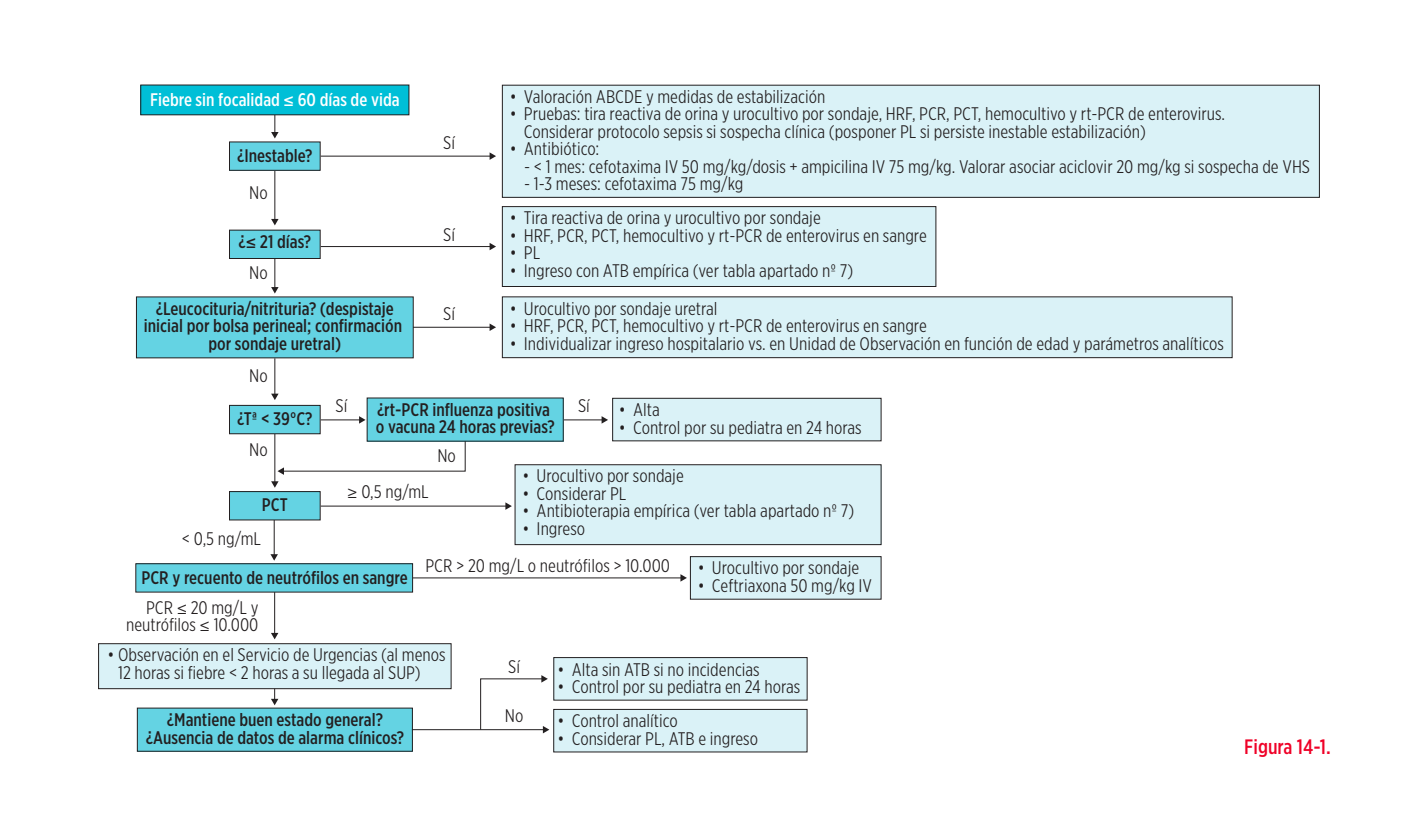
<style>
.page{position:relative;width:1418px;height:837px;background:#fff}
.page>*{position:absolute;margin:0;border:0;box-sizing:border-box;transform-origin:0 0}
.t1{font:500 20px "Gotham X Narr S Sm";color:#ef0027}
.t2{font:300 17.5px/17.5px "Gotham X Narr S Sm";color:#231f20}
.t3{font:500 17.5px/17.5px "Gotham X Narr S Sm";color:#231f20}
.t4{font:500 17.5px "Gotham X Narr S Sm";color:#fff}
.s1{font-family:"Myriad Pro";font-weight:700}
.s2{font-weight:300}
.s3{font-family:"Myriad Pro";font-weight:400}
</style>
<div class="page">
<div style="left:502px;top:85px;width:817px;height:112px;background:#daf2f7"></div>
<div style="left:502px;top:85px;width:817px;height:113px;border:1px solid #231f20"></div>
<div style="left:502px;top:206px;width:433px;height:80px;background:#daf2f7"></div>
<div style="left:502px;top:206px;width:434px;height:81px;border:1px solid #231f20"></div>
<div style="left:515px;top:464px;width:366px;height:80px;background:#daf2f7"></div>
<div style="left:514px;top:464px;width:367px;height:80px;border:1px solid #231f20"></div>
<div style="left:502px;top:297px;width:730px;height:60px;background:#daf2f7"></div>
<div style="left:502px;top:296px;width:730px;height:62px;border:1px solid #231f20"></div>
<div style="left:99px;top:643px;width:352px;height:45px;background:#daf2f7"></div>
<div style="left:98px;top:643px;width:353px;height:45px;border:1px solid #231f20"></div>
<div style="left:554px;top:657px;width:253px;height:42px;background:#daf2f7"></div>
<div style="left:553px;top:657px;width:254px;height:43px;border:1px solid #231f20"></div>
<div style="left:553px;top:709px;width:254px;height:42px;background:#daf2f7"></div>
<div style="left:553px;top:708px;width:254px;height:44px;border:1px solid #231f20"></div>
<div style="left:612px;top:398px;width:269px;height:42px;background:#daf2f7"></div>
<div style="left:612px;top:398px;width:269px;height:43px;border:1px solid #231f20"></div>
<div style="left:690px;top:556px;width:191px;height:43px;background:#daf2f7"></div>
<div style="left:690px;top:556px;width:191px;height:43px;border:1px solid #231f20"></div>
<div style="left:229px;top:230px;width:91px;height:28px;background:#64d3e3"></div>
<div style="left:229px;top:230px;width:91px;height:29px;border:1px solid #231f20"></div>
<hr style="left:274px;top:155px;width:1px;height:65px;background:#231f20">
<svg style="left:271px;top:219px;width:7px;height:6px"></svg>
<hr style="left:274px;top:258px;width:1px;height:30px;background:#231f20">
<svg style="left:271px;top:287px;width:7px;height:6px"></svg>
<hr style="left:410px;top:577px;width:271px;height:1px;background:#231f20">
<svg style="left:680px;top:574px;width:7px;height:7px"></svg>
<hr style="left:410px;top:327px;width:80px;height:1px;background:#231f20">
<svg style="left:489px;top:323px;width:7px;height:8px"></svg>
<hr style="left:321px;top:419px;width:39px;height:1px;background:#231f20">
<svg style="left:359px;top:416px;width:6px;height:7px"></svg>
<hr style="left:321px;top:505px;width:185px;height:1px;background:#231f20">
<svg style="left:505px;top:502px;width:7px;height:7px"></svg>
<hr style="left:563px;top:419px;width:39px;height:1px;background:#231f20">
<svg style="left:601px;top:416px;width:7px;height:7px"></svg>
<hr style="left:321px;top:246px;width:169px;height:1px;background:#231f20">
<svg style="left:489px;top:243px;width:7px;height:7px"></svg>
<div style="left:136px;top:297px;width:277px;height:61px;background:#64d3e3"></div>
<div style="left:367px;top:398px;width:196px;height:43px;background:#64d3e3"></div>
<div style="left:137px;top:707px;width:275px;height:44px;background:#64d3e3"></div>
<hr style="left:274px;top:358px;width:1px;height:36px;background:#231f20">
<svg style="left:271px;top:393px;width:7px;height:7px"></svg>
<hr style="left:274px;top:432px;width:1px;height:50px;background:#231f20">
<svg style="left:271px;top:481px;width:7px;height:6px"></svg>
<svg style="left:277px;top:440px;width:189px;height:34px"></svg>
<hr style="left:412px;top:729px;width:132px;height:1px;background:#231f20">
<svg style="left:480px;top:675px;width:69px;height:58px"></svg>
<hr style="left:274px;top:592px;width:1px;height:41px;background:#231f20">
<svg style="left:271px;top:632px;width:7px;height:7px"></svg>
<svg style="left:271px;top:688px;width:7px;height:17px"></svg>
<hr style="left:274px;top:519px;width:1px;height:36px;background:#231f20">
<svg style="left:270px;top:554px;width:8px;height:6px"></svg>
<div style="left:229px;top:405px;width:91px;height:28px;background:#64d3e3"></div>
<div style="left:229px;top:405px;width:91px;height:29px;border:1px solid #231f20"></div>
<div style="left:229px;top:491px;width:91px;height:28px;background:#64d3e3"></div>
<div style="left:229px;top:491px;width:91px;height:29px;border:1px solid #231f20"></div>
<div style="left:136px;top:563px;width:276px;height:29px;background:#64d3e3"></div>
<div style="left:135px;top:563px;width:278px;height:29px;border:1px solid #231f20"></div>
<div style="left:229px;top:142px;width:91px;height:28px;background:#64d3e3"></div>
<div style="left:229px;top:141px;width:91px;height:30px;border:1px solid #231f20"></div>
<svg style="left:271px;top:115px;width:7px;height:23px"></svg>
<hr style="left:321px;top:156px;width:169px;height:1px;background:#231f20">
<svg style="left:489px;top:152px;width:7px;height:8px"></svg>
<div style="left:141px;top:85px;width:268px;height:30px;background:#00bfd7"></div>
<div style="left:140px;top:85px;width:269px;height:30px;border:1px solid #231f20"></div>
<p class="t4" style="left:150px;top:88px;width:251px">Fiebre sin focalidad <span class="s1">≤</span> 60 días de vida</p>
<p class="t3" style="left:237px;top:146px;width:77px">¿Inestable?</p>
<p class="t2" style="left:249px;top:183px;width:20px">No</p>
<p class="t3" style="left:249px;top:226px;width:63px;line-height:30.5px;text-indent:-11px">¿<span class="s1">≤</span> 21 días?<br><span class="s2">No</span></p>
<p class="t3" style="left:144px;top:299px;width:260px;text-align:center">¿Leucocituria/nitrituria? (despistaje inicial por bolsa perineal; confirmación por sondaje uretral)</p>
<p class="t2" style="left:249px;top:366px;width:20px">No</p>
<p class="t2" style="left:443px;top:133px;width:13px">Sí</p>
<p class="t2" style="left:443px;top:225px;width:13px">Sí</p>
<p class="t2" style="left:443px;top:304px;width:13px">Sí</p>
<p class="t2" style="left:509px;top:87px;width:317px">• Valoración ABCDE y medidas de estabilización</p>
<p class="t2" style="left:524px;top:105px;width:703px;text-indent:-14px">• Pruebas: tira reactiva de orina y urocultivo por sondaje, HRF, PCR, PCT, hemocultivo y rt-PCR de enterovirus.<br>Considerar protocolo sepsis si sospecha clínica (posponer PL si persiste inestable estabilización)</p>
<p class="t2" style="left:509px;top:140px;width:91px">• Antibiótico:</p>
<p class="t2" style="left:524px;top:157px;width:787px">- &lt; 1 mes: cefotaxima IV 50 mg/kg/dosis + ampicilina IV 75 mg/kg. Valorar asociar aciclovir 20 mg/kg si sospecha de VHS</p>
<p class="t2" style="left:524px;top:175px;width:221px">- 1-3 meses: cefotaxima 75 mg/kg</p>
<p class="t2" style="left:509px;top:209px;width:313px">• Tira reactiva de orina y urocultivo por sondaje</p>
<p class="t2" style="left:509px;top:226px;width:418px">• HRF, PCR, PCT, hemocultivo y rt-PCR de enterovirus en sangre</p>
<p class="t2" style="left:509px;top:244px;width:32px">• PL</p>
<p class="t2" style="left:509px;top:261px;width:345px">• Ingreso con ATB empírica (ver tabla apartado nº 7)</p>
<p class="t2" style="left:509px;top:299px;width:209px">• Urocultivo por sondaje uretral</p>
<p class="t2" style="left:509px;top:316px;width:418px">• HRF, PCR, PCT, hemocultivo y rt-PCR de enterovirus en sangre</p>
<p class="t2" style="left:509px;top:334px;width:715px">• Individualizar ingreso hospitalario vs. en Unidad de Observación en función de edad y parámetros analíticos</p>
<p class="t3" style="left:237px;top:410px;width:77px">¿Tª &lt; 39°C?</p>
<p class="t2" style="left:335px;top:396px;width:13px">Sí</p>
<p class="t3" style="left:376px;top:400px;width:180px">¿rt-PCR influenza positiva o vacuna 24 horas previas?</p>
<p class="t2" style="left:249px;top:440px;width:20px">No</p>
<p class="t2" style="left:437px;top:446px;width:20px">No</p>
<p class="t2" style="left:578px;top:396px;width:13px">Sí</p>
<p class="t2" style="left:619px;top:400px;width:42px">• Alta</p>
<p class="t2" style="left:619px;top:418px;width:244px">• Control por su pediatra en 24 horas</p>
<p class="t3" style="left:262px;top:496px;width:27px">PCT</p>
<p class="t2" style="left:182px;top:529px;width:81px">&lt; 0,5 ng/mL</p>
<p class="t2" style="left:347px;top:483px;width:83px"><span class="s3">≥</span> 0,5 ng/mL</p>
<p class="t2" style="left:522px;top:467px;width:163px">• Urocultivo por sondaje</p>
<p class="t2" style="left:522px;top:484px;width:106px">• Considerar PL</p>
<p class="t2" style="left:522px;top:502px;width:333px">• Antibioterapia empírica (ver tabla apartado nº 7)</p>
<p class="t2" style="left:522px;top:519px;width:64px">• Ingreso</p>
<p class="t3" style="left:142px;top:568px;width:268px">PCR y recuento de neutrófilos en sangre</p>
<p class="t2" style="left:126px;top:598px;width:134px;text-align:right">PCR <span class="s3">≤</span> 20 mg/L y neutrófilos <span class="s3">≤</span> 10.000</p>
<p class="t2" style="left:425px;top:556px;width:246px">PCR &gt; 20 mg/L o neutrófilos &gt; 10.000</p>
<p class="t2" style="left:697px;top:558px;width:163px">• Urocultivo por sondaje</p>
<p class="t2" style="left:697px;top:576px;width:176px">• Ceftriaxona 50 mg/kg IV</p>
<p class="t2" style="left:118px;top:645px;width:329px;text-indent:-11px">• Observación en el Servicio de Urgencias (al menos<br>12 horas si fiebre &lt; 2 horas a su llegada al SUP)</p>
<p class="t3" style="left:146px;top:710px;width:260px;text-align:center">¿Mantiene buen estado general? ¿Ausencia de datos de alarma clínicos?</p>
<p class="t2" style="left:508px;top:656px;width:13px">Sí</p>
<p class="t2" style="left:505px;top:706px;width:20px">No</p>
<p class="t2" style="left:557px;top:660px;width:204px">• Alta sin ATB si no incidencias</p>
<p class="t2" style="left:557px;top:677px;width:244px">• Control por su pediatra en 24 horas</p>
<p class="t2" style="left:557px;top:711px;width:122px">• Control analítico</p>
<p class="t2" style="left:557px;top:729px;width:202px">• Considerar PL, ATB e ingreso</p>
<p class="t1" style="left:1244px;top:734px;width:88px">Figura 14-1.</p>
</div>
